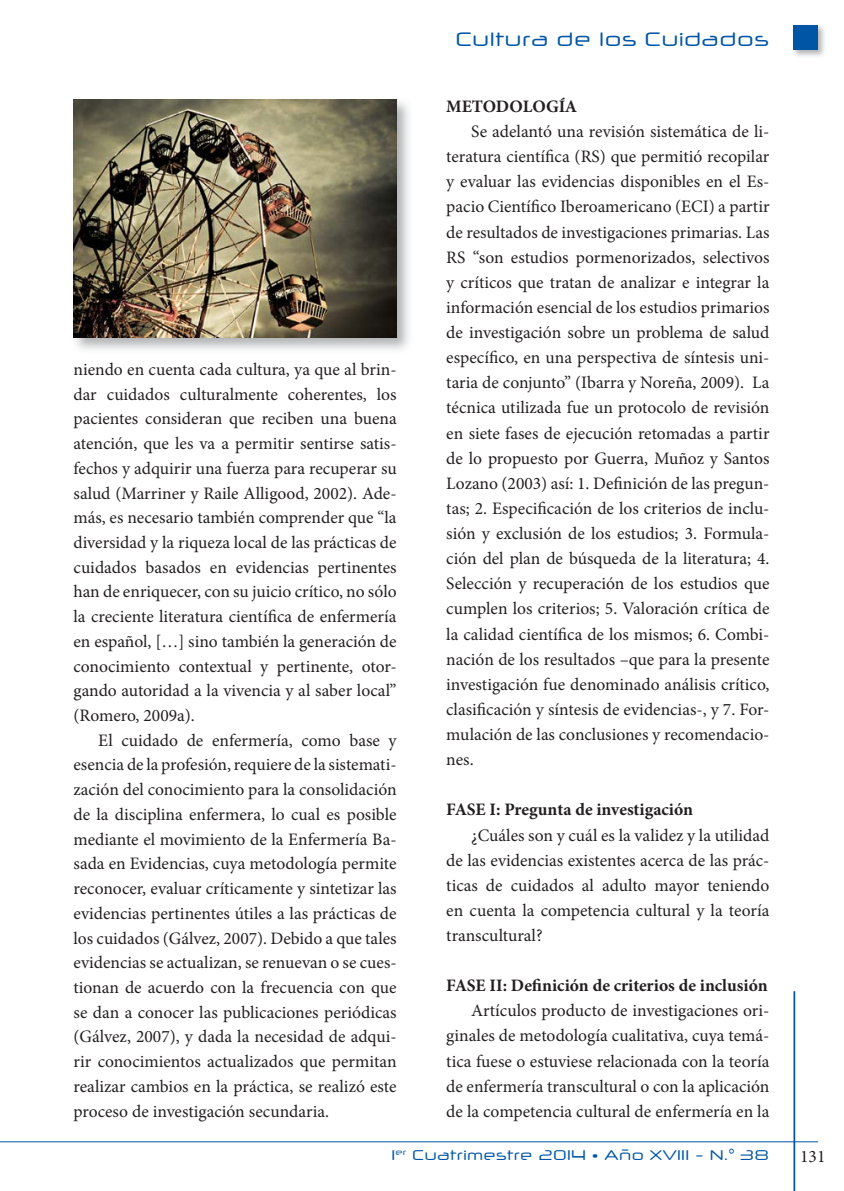
<style>
.page{position:relative;width:844px;height:1191px;background:#fff}
.page>*{position:absolute;margin:0;border:0;box-sizing:border-box;transform-origin:0 0}
.t1{font:19.25px "Neuropol X Free";color:#0155a5}
.t2{font:17.5px/24.7px "Minion Pro";color:#231f20;text-align:justify}
.t3{font:700 17.5px "Minion Pro";color:#231f20}
.t4{font:14px "Neuropol X Free";color:#0155a5}
</style>
<div class="page">
<hr style="left:793px;top:991px;width:2px;height:200px;background:#0155a5">
<hr style="left:0;top:1141px;width:818px;height:1px;background:#0155a5">
<img style="left:793px;top:25px;width:32px;height:32px">
<div style="left:793px;top:25px;width:25px;height:25px;background:#0155a5"></div>
<img style="left:73px;top:99px;width:336px;height:251px">
<img style="left:73px;top:99px;width:323px;height:238px">
<p class="t2" style="left:73px;top:357px;width:324px">niendo en cuenta cada cultura, ya que al brin&shy;dar cuidados culturalmente coherentes, los pacientes consideran que reciben una buena atención, que les va a permitir sentirse satis&shy;fechos y adquirir una fuerza para recuperar su salud (Marriner y Raile Alligood, 2002). Ade&shy;más, es necesario también comprender que “la diversidad y la riqueza local de las prácticas de cuidados basados en evidencias pertinentes han de enriquecer, con su juicio crítico, no sólo la creciente literatura científica de enfermería en español, […] sino también la generación de conocimiento contextual y pertinente, otor&shy;gando autoridad a la vivencia y al saber local” (Romero, 2009a).</p>
<p class="t2" style="left:73px;top:728px;width:324px;text-indent:25px">El cuidado de enfermería, como base y esencia de la profesión, requiere de la sistemati&shy;zación del conocimiento para la consolidación de la disciplina enfermera, lo cual es posible mediante el movimiento de la Enfermería Ba&shy;sada en Evidencias, cuya metodología permite reconocer, evaluar críticamente y sintetizar las evidencias pertinentes útiles a las prácticas de los cuidados (Gálvez, 2007). Debido a que tales evidencias se actualizan, se renuevan o se cues&shy;tionan de acuerdo con la frecuencia con que se dan a conocer las publicaciones periódicas (Gálvez, 2007), y dada la necesidad de adqui&shy;rir conocimientos actualizados que permitan realizar cambios en la práctica, se realizó este proceso de investigación secundaria.</p>
<p class="t1" style="left:455px;top:27px;width:315px">Cultura de los Cuidados</p>
<p class="t3" style="left:446px;top:94px;width:132px">METODOLOGÍA</p>
<p class="t2" style="left:446px;top:119px;width:324px;text-indent:25px">Se adelantó una revisión sistemática de li&shy;teratura científica (RS) que permitió recopilar y evaluar las evidencias disponibles en el Es&shy;pacio Científico Iberoamericano (ECI) a partir de resultados de investigaciones primarias. Las RS “son estudios pormenorizados, selectivos y críticos que tratan de analizar e integrar la información esencial de los estudios primarios de investigación sobre un problema de salud específico, en una perspectiva de síntesis uni&shy;taria de conjunto” (Ibarra y Noreña, 2009). La técnica utilizada fue un protocolo de revisión en siete fases de ejecución retomadas a partir de lo propuesto por Guerra, Muñoz y Santos Lozano (2003) así: 1. Definición de las pregun&shy;tas; 2. Especificación de los criterios de inclu&shy;sión y exclusión de los estudios; 3. Formula&shy;ción del plan de búsqueda de la literatura; 4.<br>Selección y recuperación de los estudios que cumplen los criterios; 5. Valoración crítica de la calidad científica de los mismos; 6. Combi&shy;nación de los resultados –que para la presente investigación fue denominado análisis crítico, clasificación y síntesis de evidencias-, y 7. For&shy;mulación de las conclusiones y recomendacio&shy;nes.</p>
<p class="t3" style="left:446px;top:797px;width:248px">FASE I: Pregunta de investigación</p>
<p class="t2" style="left:446px;top:822px;width:324px;text-indent:25px">¿Cuáles son y cuál es la validez y la utilidad de las evidencias existentes acerca de las prác&shy;ticas de cuidados al adulto mayor teniendo en cuenta la competencia cultural y la teoría transcultural?</p>
<p class="t3" style="left:446px;top:973px;width:323px">FASE II: Definición de criterios de inclusión</p>
<p class="t2" style="left:446px;top:998px;width:324px;line-height:25.2px;text-indent:25px">Artículos producto de investigaciones ori&shy;ginales de metodología cualitativa, cuya temá&shy;tica fuese o estuviese relacionada con la teoría de enfermería transcultural o con la aplicación de la competencia cultural de enfermería en la</p>
<p class="t4" style="left:391px;top:1146px;width:379px">1<sup>er</sup> Cuatrimestre 2014 • Año XVIII - N.° 38</p>
<p class="t2" style="left:800px;top:1144px;width:27px">131</p>
</div>
